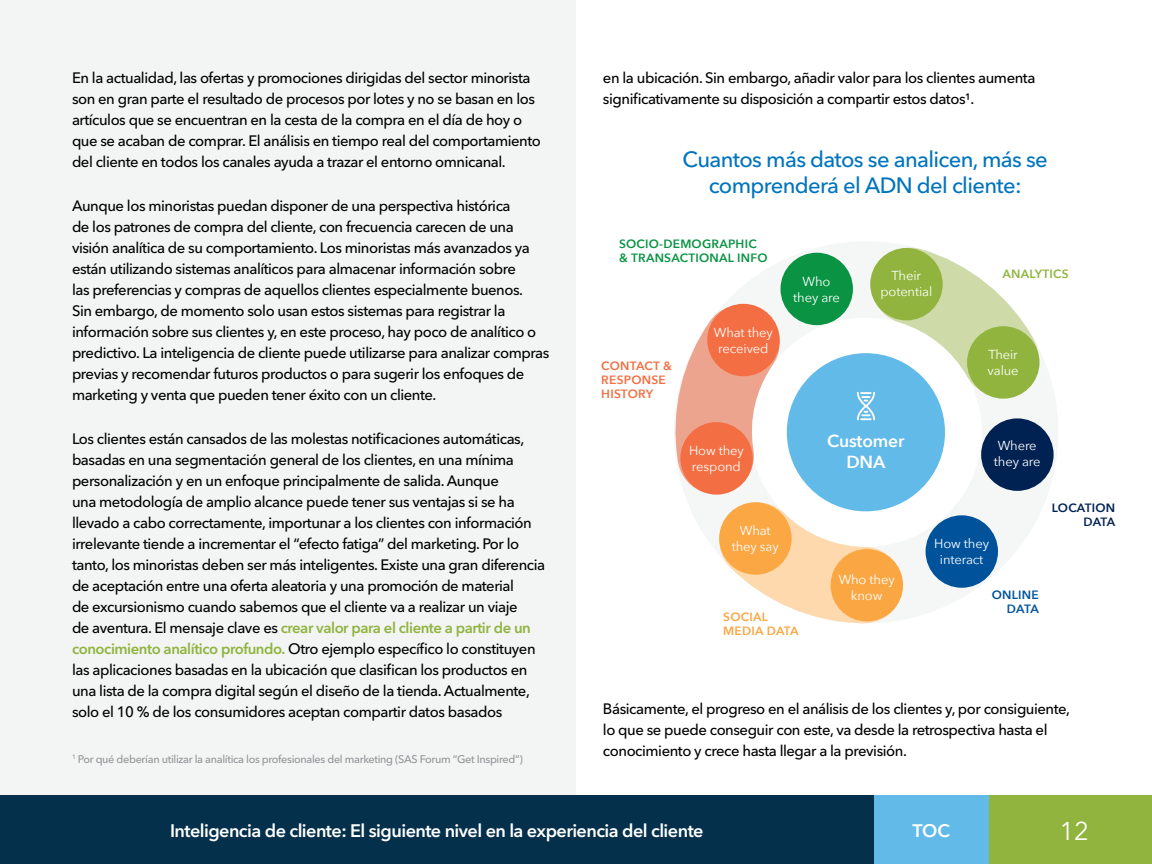
<style>
.page{position:relative;width:1152px;height:864px;background:#fff}
.page>*{position:absolute;margin:0;border:0;box-sizing:border-box;transform-origin:0 0}
.t1{font:25.6px "Avenir Next W1 G";color:#fff}
.t2{font:500 22px/26px "Avenir Next W1 G";letter-spacing:-.03em;color:#0074be;text-align:center}
.t3{font:600 18px "Avenir Next W1 G";letter-spacing:-.03em;color:#fff}
.t4{font:600 17.4px/20.9px "Avenir Next";letter-spacing:-.01em;color:#fff;text-align:center}
.t5{font:500 15px/21px "Avenir Next W1 G";letter-spacing:-.03em;color:#000}
.t6{font:13px/16.3px "Avenir Next";letter-spacing:-.01em;color:#fff;text-align:center}
.t7{font:600 12px/14px "Avenir Next";letter-spacing:.02em;color:#099343}
.t8{font:600 12px/14px "Avenir Next";letter-spacing:.02em;color:#f36e42}
.t9{font:600 12px/14px "Avenir Next";letter-spacing:.02em;color:#faa744}
.t10{font:600 12px/14px "Avenir Next";color:#002253;text-align:right}
.t11{font:600 12px/14px "Avenir Next";letter-spacing:.02em;color:#00539b;text-align:right}
.t12{font:600 12px "Avenir Next";letter-spacing:.02em;color:#90b43e}
.t13{font:500 11px "Avenir Next W1 G";letter-spacing:-.03em;color:#939598}
.s1{font-weight:600;color:#90b43e}
</style>
<div class="page">
<div style="left:674px;top:241px;width:384px;height:382px;border:76px solid #f5f6f6;border-radius:50%"></div>
<svg style="left:674px;top:248px;width:141px;height:184px"></svg>
<svg style="left:674px;top:432px;width:268px;height:192px"></svg>
<svg style="left:815px;top:241px;width:243px;height:221px"></svg>
<div style="left:0;top:0;width:576px;height:864px;background:#f3f4f4"></div>
<div style="left:707px;top:304px;width:73px;height:72px;background:#f36e42;border-radius:50%"></div>
<div style="left:680px;top:422px;width:73px;height:73px;background:#f36e42;border-radius:50%"></div>
<div style="left:719px;top:502px;width:73px;height:73px;background:#faa744;border-radius:50%"></div>
<div style="left:831px;top:549px;width:72px;height:72px;background:#faa743;border-radius:50%"></div>
<div style="left:926px;top:515px;width:72px;height:73px;background:#00539b;border-radius:50%"></div>
<div style="left:981px;top:418px;width:73px;height:73px;background:#002253;border-radius:50%"></div>
<div style="left:967px;top:326px;width:73px;height:73px;background:#90b43e;border-radius:50%"></div>
<div style="left:870px;top:248px;width:73px;height:72px;background:#90b43e;border-radius:50%"></div>
<div style="left:781px;top:253px;width:72px;height:72px;background:#099343;border-radius:50%"></div>
<svg style="left:857px;top:392px;width:18px;height:28px"></svg>
<div style="left:989px;top:796px;width:163px;height:68px;background:#90b43e"></div>
<div style="left:0;top:796px;width:874px;height:68px;background:#04304b"></div>
<div style="left:874px;top:796px;width:115px;height:68px;background:#62bae9"></div>
<p class="t5" style="left:72px;top:68px;width:470px">En la actualidad, las ofertas y promociones dirigidas del sector minorista son en gran parte el resultado de procesos por lotes y no se basan en los artículos que se encuentran en la cesta de la compra en el día de hoy o que se acaban de comprar. El análisis en tiempo real del comportamiento del cliente en todos los canales ayuda a trazar el entorno omnicanal.</p>
<p class="t5" style="left:72px;top:195px;width:479px">Aunque los minoristas puedan disponer de una perspectiva histórica<br>de los patrones de compra del cliente, con frecuencia carecen de una visión analítica de su comportamiento. Los minoristas más avanzados ya están utilizando sistemas analíticos para almacenar información sobre<br>las preferencias y compras de aquellos clientes especialmente buenos.<br>Sin embargo, de momento solo usan estos sistemas para registrar la información sobre sus clientes y, en este proceso, hay poco de analítico o predictivo. La inteligencia de cliente puede utilizarse para analizar compras previas y recomendar futuros productos o para sugerir los enfoques de marketing y venta que pueden tener éxito con un cliente.</p>
<p class="t5" style="left:72px;top:428px;width:475px">Los clientes están cansados de las molestas notificaciones automáticas, basadas en una segmentación general de los clientes, en una mínima personalización y en un enfoque principalmente de salida. Aunque<br>una metodología de amplio alcance puede tener sus ventajas si se ha llevado a cabo correctamente, importunar a los clientes con información irrelevante tiende a incrementar el “efecto fatiga” del marketing. Por lo tanto, los minoristas deben ser más inteligentes. Existe una gran diferencia de aceptación entre una oferta aleatoria y una promoción de material<br>de excursionismo cuando sabemos que el cliente va a realizar un viaje<br>de aventura. El mensaje clave es <span class="s1">crear valor para el cliente a partir de un conocimiento analítico profundo.</span> Otro ejemplo específico lo constituyen las aplicaciones basadas en la ubicación que clasifican los productos en una lista de la compra digital según el diseño de la tienda. Actualmente, solo el 10 % de los consumidores aceptan compartir datos basados</p>
<p class="t13" style="left:72px;top:753px;width:452px"><sup>1</sup> Por qué deberían utilizar la analítica los profesionales del marketing (SAS Forum “Get Inspired”)</p>
<p class="t5" style="left:603px;top:68px;width:434px">en la ubicación. Sin embargo, añadir valor para los clientes aumenta significativamente su disposición a compartir estos datos1.</p>
<h2 class="t2" style="left:682px;top:146px;width:367px">Cuantos más datos se analicen, más se comprenderá el ADN del cliente:</h2>
<p class="t7" style="left:619px;top:236px;width:150px">SOCIO-DEMOGRAPHIC &amp; TRANSACTIONAL INFO</p>
<p class="t8" style="left:601px;top:358px;width:72px">CONTACT &amp;<br>RESPONSE<br>HISTORY</p>
<p class="t6" style="left:714px;top:324px;width:60px">What they received</p>
<p class="t6" style="left:689px;top:442px;width:56px;text-align:left">How they respond</p>
<p class="t6" style="left:732px;top:522px;width:48px">What they say</p>
<p class="t6" style="left:793px;top:272px;width:48px">Who they are</p>
<p class="t6" style="left:880px;top:266px;width:53px">Their potential</p>
<p class="t4" style="left:827px;top:430px;width:79px">Customer<br>DNA</p>
<p class="t12" style="left:1002px;top:264px;width:68px">ANALYTICS</p>
<p class="t6" style="left:988px;top:346px;width:33px;text-align:left">Their value</p>
<p class="t6" style="left:994px;top:437px;width:48px;text-align:left">Where they are</p>
<p class="t10" style="left:1052px;top:501px;width:65px">LOCATION<br>DATA</p>
<p class="t6" style="left:934px;top:535px;width:56px">How they interact</p>
<p class="t9" style="left:723px;top:609px;width:77px">SOCIAL<br>MEDIA DATA</p>
<p class="t6" style="left:839px;top:571px;width:58px">Who they know</p>
<p class="t11" style="left:992px;top:588px;width:49px">ONLINE<br>DATA</p>
<p class="t5" style="left:603px;top:698px;width:469px">Básicamente, el progreso en el análisis de los clientes y, por consiguiente, lo que se puede conseguir con este, va desde la retrospectiva hasta el conocimiento y crece hasta llegar a la previsión.</p>
<p class="t3" style="left:170px;top:820px;width:535px">Inteligencia de cliente: El siguiente nivel en la experiencia del cliente</p>
<p class="t3" style="left:913px;top:819px;width:39px">TOC</p>
<h1 class="t1" style="left:1059px;top:816px;width:31px">12</h1>
</div>
